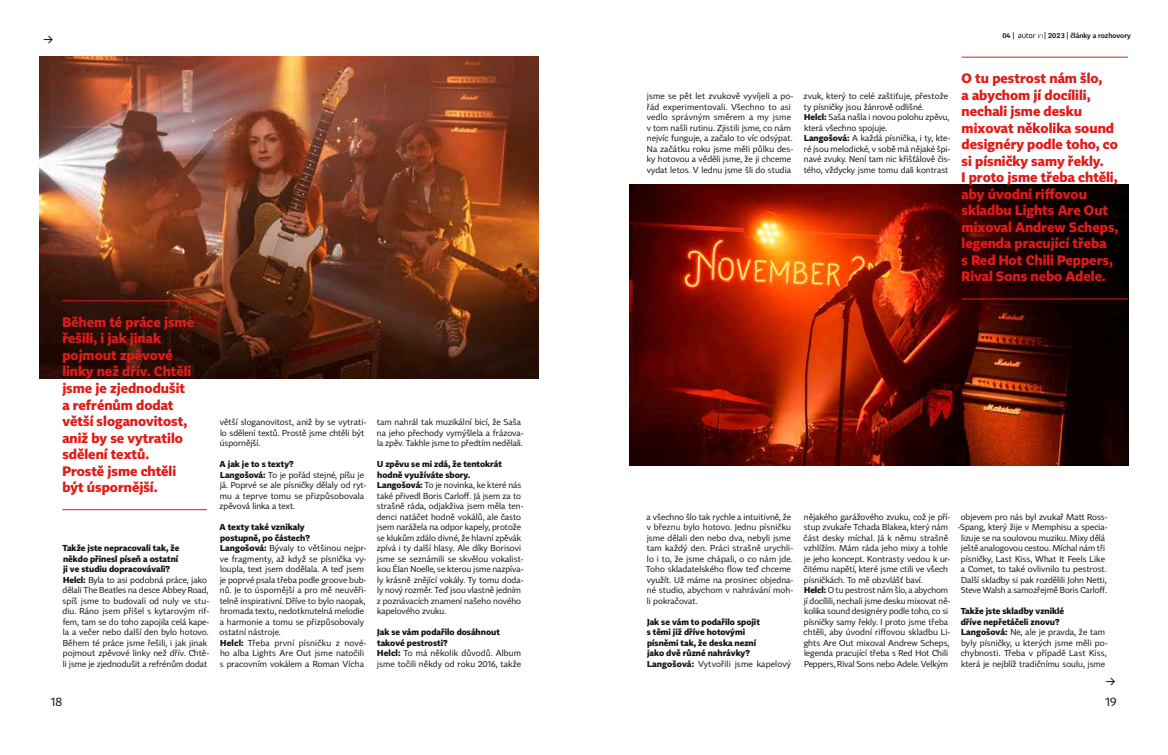
<style>
.page{position:relative;width:1168px;height:755px;background:#fff}
.page>*{position:absolute;margin:0;border:0;box-sizing:border-box;transform-origin:0 0}
.t1{font:700 13.5px/16.5px "Tabac Sans";color:#e11b18}
.t2{font:12.5px "Tabac Sans";color:#11110f}
.t3{font:12px "Tabac Sans";color:#11110f}
.t4{font:8.5px/10.5px "Tabac Sans";color:#11110f}
.t5{font:700 8.5px/10.5px "Tabac Sans";color:#11110f}
.t6{font:600 7px "Tabac Sans";color:#11110f}
.s1{font-weight:700}
.s2{font-weight:400}
</style>
<div class="page">
<img style="left:40px;top:57px;width:499px;height:321px">
<img style="left:629px;top:184px;width:499px;height:281px">
<hr style="left:62px;top:300px;width:145px;height:1px;background:#e11b18">
<hr style="left:62px;top:509px;width:145px;height:1px;background:#e11b18">
<hr style="left:962px;top:57px;width:166px;height:1px;background:#e11b18">
<hr style="left:962px;top:298px;width:166px;height:1px;background:#e11b18">
<svg style="left:1018px;top:33px;width:24px;height:5px"></svg>
<h2 class="t2" style="left:43px;top:32px;width:11px">→</h2>
<h1 class="t1" style="left:62px;top:313px;width:133px">Během té práce jsme řešili, i jak jinak pojmout zpěvové linky než dřív. Chtěli jsme je zjednodušit a refrénům dodat větší sloganovitost, aniž by se vytratilo sdělení textů.<br>Prostě jsme chtěli být úspornější.</h1>
<p class="t4" style="left:63px;top:542px;width:148px"><span class="s1">Takže jste nepracovali tak, že<br>někdo přinesl píseň a ostatní<br>ji ve studiu dopracovávali?<br>Helcl:</span> Byla to asi podobná práce, jako dělali The Beatles na desce Abbey Road, spíš jsme to budovali od nuly ve stu&shy;diu. Ráno jsem přišel s kytarovým rif&shy;fem, tam se do toho zapojila celá kape&shy;la a večer nebo další den bylo hotovo.<br>Během té práce jsme řešili, i jak jinak pojmout zpěvové linky než dřív. Chtě&shy;li jsme je zjednodušit a refrénům dodat</p>
<p class="t4" style="left:220px;top:416px;width:148px">větší sloganovitost, aniž by se vytrati&shy;lo sdělení textů. Prostě jsme chtěli být úspornější.</p>
<p class="t4" style="left:220px;top:458px;width:148px"><span class="s1">A jak je to s texty?<br>Langošová:</span> To je pořád stejné, píšu je já. Poprvé se ale písničky dělaly od ryt&shy;mu a teprve tomu se přizpůsobovala zpěvová linka a text.</p>
<p class="t4" style="left:220px;top:521px;width:148px"><span class="s1">A texty také vznikaly<br>postupně, po částech?<br>Langošová:</span> Bývaly to většinou nejpr&shy;ve fragmenty, až když se písnička vy&shy;loupla, text jsem dodělala. A teď jsem je poprvé psala třeba podle groove bub&shy;nů. Je to úspornější a pro mě neuvěři&shy;telně inspirativní. Dříve to bylo naopak, hromada textu, nedotknutelná melodie a harmonie a tomu se přizpůsobovaly ostatní nástroje.<br><span class="s1">Helcl:</span> Třeba první písničku z nové&shy;ho alba Lights Are Out jsme natočili s pracovním vokálem a Roman Vícha</p>
<p class="t4" style="left:377px;top:416px;width:148px">tam nahrál tak muzikální bicí, že Saša na jeho přechody vymýšlela a frázova&shy;la zpěv. Takhle jsme to předtím nedělali.</p>
<p class="t4" style="left:377px;top:458px;width:148px"><span class="s1">U zpěvu se mi zdá, že tentokrát hodně využíváte sbory.<br>Langošová:</span> To je novinka, ke které nás také přivedl Boris Carloff. Já jsem za to strašně ráda, odjakživa jsem měla ten&shy;denci natáčet hodně vokálů, ale často jsem narážela na odpor kapely, protože se klukům zdálo divné, že hlavní zpěvák zpívá i ty další hlasy. Ale díky Borisovi jsme se seznámili se skvělou vokalist&shy;kou Élan Noelle, se kterou jsme nazpíva&shy;ly krásně znějící vokály. Ty tomu doda&shy;ly nový rozměr. Teď jsou vlastně jedním z poznávacích znamení našeho nového kapelového zvuku.</p>
<p class="t4" style="left:377px;top:626px;width:146px"><span class="s1">Jak se vám podařilo dosáhnout takové pestrosti?<br>Helcl:</span> To má několik důvodů. Album jsme točili někdy od roku 2016, takže</p>
<p class="t6" style="left:1002px;top:31px;width:14px">04 |</p>
<p class="t6" style="left:1044px;top:31px;width:88px">| 2023 | články a rozhovory</p>
<p class="t4" style="left:647px;top:91px;width:148px">jsme se pět let zvukově vyvíjeli a po&shy;řád experimentovali. Všechno to asi vedlo správným směrem a my jsme v tom našli rutinu. Zjistili jsme, co nám nejvíc funguje, a začalo to víc odsýpat.<br>Na začátku roku jsme měli půlku des&shy;ky hotovou a věděli jsme, že ji chceme vydat letos. V lednu jsme šli do studia</p>
<p class="t4" style="left:804px;top:91px;width:148px">zvuk, který to celé zaštiťuje, přestože ty písničky jsou žánrově odlišné.<br><span class="s1">Helcl:</span> Saša našla i novou polohu zpěvu, která všechno spojuje.<br><span class="s1">Langošová:</span> A každá písnička, i ty, kte&shy;ré jsou melodické, v sobě má nějaké špi&shy;navé zvuky. Není tam nic křišťálově čis&shy;tého, vždycky jsme tomu dali kontrast</p>
<p class="t1" style="left:962px;top:70px;width:158px">O tu pestrost nám šlo,<br>a abychom jí docílili, nechali jsme desku mixovat několika sound designéry podle toho, co si písničky samy řekly.<br>I proto jsme třeba chtěli, aby úvodní riffovou skladbu Lights Are Out mixoval Andrew Scheps, legenda pracující třeba<br>s Red Hot Chili Peppers,<br>Rival Sons nebo Adele.</p>
<p class="t4" style="left:646px;top:511px;width:149px">a všechno šlo tak rychle a intuitivně, že v březnu bylo hotovo. Jednu písničku jsme dělali den nebo dva, nebyli jsme tam každý den. Práci strašně urychli&shy;lo i to, že jsme chápali, o co nám jde.<br>Toho skladatelského flow teď chceme využít. Už máme na prosinec objedna&shy;né studio, abychom v nahrávání moh&shy;li pokračovat.</p>
<p class="t5" style="left:647px;top:616px;width:146px">Jak se vám to podařilo spojit<br>s těmi již dříve hotovými<br>písněmi tak, že deska nezní<br>jako dvě různé nahrávky?<br>Langošová: <span class="s2">Vytvořili jsme kapelový</span></p>
<p class="t4" style="left:803px;top:511px;width:149px">nějakého garážového zvuku, což je pří&shy;stup zvukaře Tchada Blakea, který nám část desky míchal. Já k němu strašně vzhlížím. Mám ráda jeho mixy a tohle je jeho koncept. Kontrasty vedou k ur&shy;čitému napětí, které jsme ctili ve všech písničkách. To mě obzvlášť baví.<br><span class="s1">Helcl:</span> O tu pestrost nám šlo, a abychom jí docílili, nechali jsme desku mixovat ně&shy;kolika sound designéry podle toho, co si písničky samy řekly. I proto jsme třeba chtěli, aby úvodní riffovou skladbu Li&shy;ghts Are Out mixoval Andrew Scheps, legenda pracující třeba s Red Hot Chili Peppers, Rival Sons nebo Adele. Velkým</p>
<p class="t4" style="left:958px;top:511px;width:151px;text-align:center">objevem pro nás byl zvukař Matt Ross--Spang, který žije v Memphisu a specia&shy;lizuje se na soulovou muziku. Mixy dělá ještě analogovou cestou. Míchal nám tři písničky, Last Kiss, What It Feels Like a Comet, to také ovlivnilo tu pestrost.<br>Další skladby si pak rozdělili John Netti, Steve Walsh a samozřejmě Boris Carloff.</p>
<p class="t4" style="left:961px;top:605px;width:148px"><span class="s1">Takže jste skladby vzniklé<br>dříve nepřetáčeli znovu?<br>Langošová:</span> Ne, ale je pravda, že tam byly písničky, u kterých jsme měli po&shy;chybnosti. Třeba v případě Last Kiss, která je nejblíž tradičnímu soulu, jsme</p>
<h2 class="t2" style="left:1106px;top:673px;width:11px">→</h2>
<h3 class="t3" style="left:51px;top:693px;width:13px">18</h3>
<h3 class="t3" style="left:1105px;top:693px;width:13px">19</h3>
</div>
